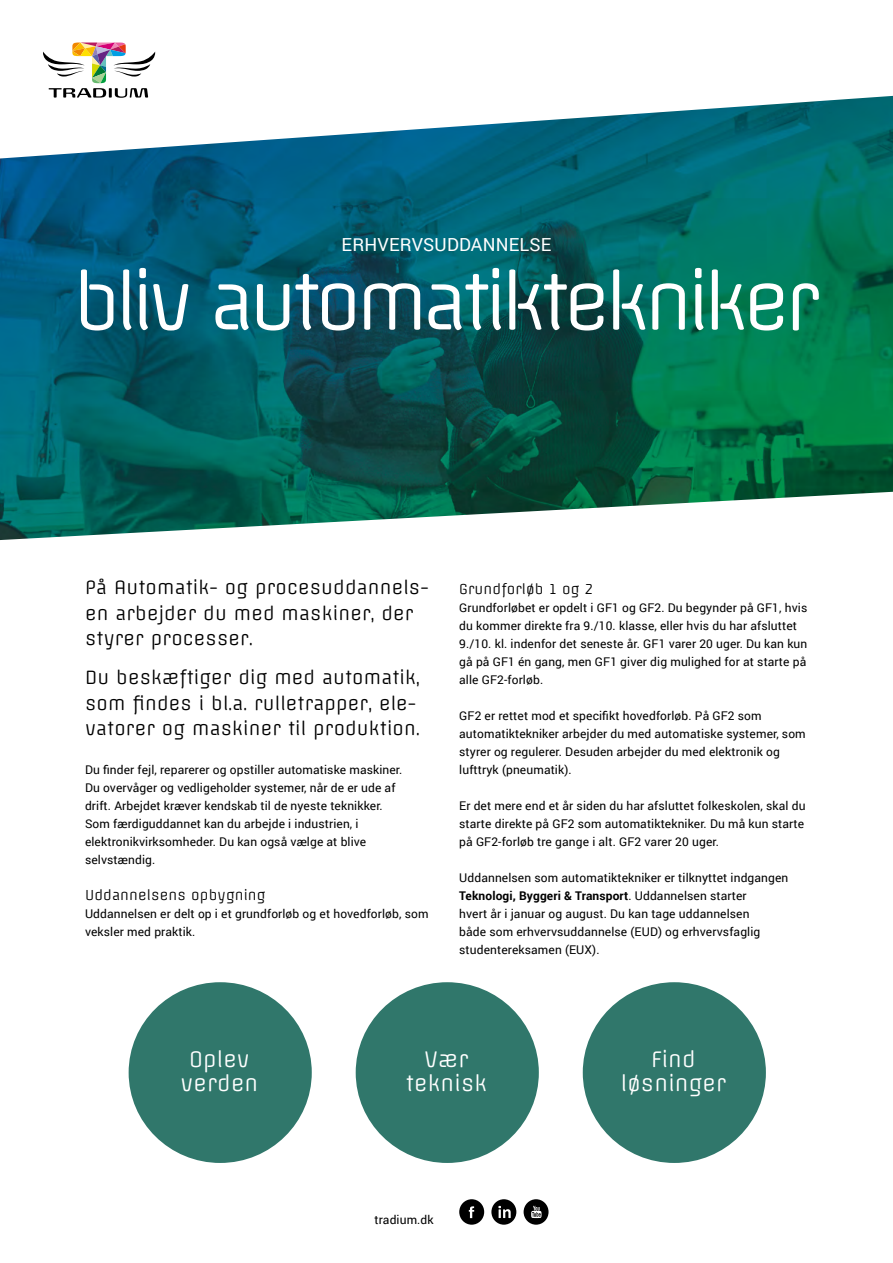
<style>
.page{position:relative;width:893px;height:1263px;background:#fff}
.page>*{position:absolute;margin:0;border:0;box-sizing:border-box;transform-origin:0 0}
.t1{font:75px "Offside";letter-spacing:-.08em;color:#fff}
.t2{font:21px/24px "Offside";letter-spacing:.01em;color:#fff;text-align:center}
.t3{font:18px/25.5px "Offside";letter-spacing:.01em;color:#000}
.t4{font:18px "Roboto";letter-spacing:.01em;color:#fff}
.t5{font:13.5px "Offside";letter-spacing:.01em;color:#000}
.t6{font:12px/18px "Roboto";letter-spacing:.01em;color:#000}
.s1{font-weight:700}
</style>
<div class="page">
<img style="left:0;top:158px;width:893px;height:382px">
<svg style="left:8px;top:42px;width:885px;height:116px"></svg>
<svg style="left:43px;top:43px;width:112px;height:55px"></svg>
<div style="left:459px;top:1199px;width:25px;height:26px;background:#000;border-radius:50%"></div>
<svg style="left:469px;top:1206px;width:5px;height:12px"></svg>
<div style="left:491px;top:1199px;width:25px;height:26px;background:#000;border-radius:50%"></div>
<svg style="left:498px;top:1206px;width:13px;height:12px"></svg>
<div style="left:524px;top:1199px;width:25px;height:26px;background:#000;border-radius:50%"></div>
<svg style="left:531px;top:1206px;width:10px;height:12px"></svg>
<div style="left:129px;top:982px;width:183px;height:181px;background:#30776b;border-radius:50%"></div>
<div style="left:356px;top:982px;width:183px;height:181px;background:#30776b;border-radius:50%"></div>
<div style="left:583px;top:982px;width:183px;height:181px;background:#30776b;border-radius:50%"></div>
<h3 class="t4" style="left:342px;top:232px;width:211px">ERHVERVSUDDANNELSE</h3>
<h1 class="t1" style="left:73px;top:255px;width:749px">bliv automatiktekniker</h1>
<h3 class="t3" style="left:85px;top:575px;width:345px">På Automatik- og procesuddannels&shy;en arbejder du med maskiner, der styrer processer.</h3>
<h3 class="t3" style="left:85px;top:665px;width:336px">Du beskæftiger dig med automatik, som findes i bl.a. rulletrapper, ele&shy;vatorer og maskiner til produktion.</h3>
<p class="t6" style="left:85px;top:760px;width:319px">Du finder fejl, reparerer og opstiller automatiske maskiner.<br>Du overvåger og vedligeholder systemer, når de er ude af drift. Arbejdet kræver kendskab til de nyeste teknikker.<br>Som færdiguddannet kan du arbejde i industrien, i elektronikvirksomheder. Du kan også vælge at blive selvstændig.</p>
<p class="t5" style="left:85px;top:887px;width:182px">Uddannelsens opbygning</p>
<p class="t6" style="left:85px;top:904px;width:345px">Uddannelsen er delt op i et grundforløb og et hovedforløb, som veksler med praktik.</p>
<p class="t5" style="left:459px;top:581px;width:135px">Grundforløb 1 og 2</p>
<p class="t6" style="left:459px;top:598px;width:350px">Grundforløbet er opdelt i GF1 og GF2. Du begynder på GF1, hvis du kommer direkte fra 9./10. klasse, eller hvis du har afsluttet 9./10. kl. indenfor det seneste år. GF1 varer 20 uger. Du kan kun gå på GF1 én gang, men GF1 giver dig mulighed for at starte på alle GF2-forløb.</p>
<p class="t6" style="left:459px;top:706px;width:348px">GF2 er rettet mod et specifikt hovedforløb. På GF2 som automatiktekniker arbejder du med automatiske systemer, som styrer og regulerer. Desuden arbejder du med elektronik og lufttryk (pneumatik).</p>
<p class="t6" style="left:459px;top:796px;width:348px;text-align:justify">Er det mere end et år siden du har afsluttet folkeskolen, skal du starte direkte på GF2 som automatiktekniker. Du må kun starte på GF2-forløb tre gange i alt. GF2 varer 20 uger.</p>
<p class="t6" style="left:459px;top:868px;width:331px">Uddannelsen som automatiktekniker er tilknyttet indgangen <span class="s1">Teknologi, Byggeri &amp; Transport</span>. Uddannelsen starter<br>hvert år i januar og august. Du kan tage uddannelsen<br>både som erhvervsuddannelse (EUD) og erhvervsfaglig studentereksamen (EUX).</p>
<h2 class="t2" style="left:180px;top:1047px;width:79px">Oplev verden</h2>
<h2 class="t2" style="left:406px;top:1047px;width:83px">Vær teknisk</h2>
<h2 class="t2" style="left:621px;top:1047px;width:107px">Find løsninger</h2>
<p class="t6" style="left:374px;top:1210px;width:61px">tradium.dk</p>
</div>
